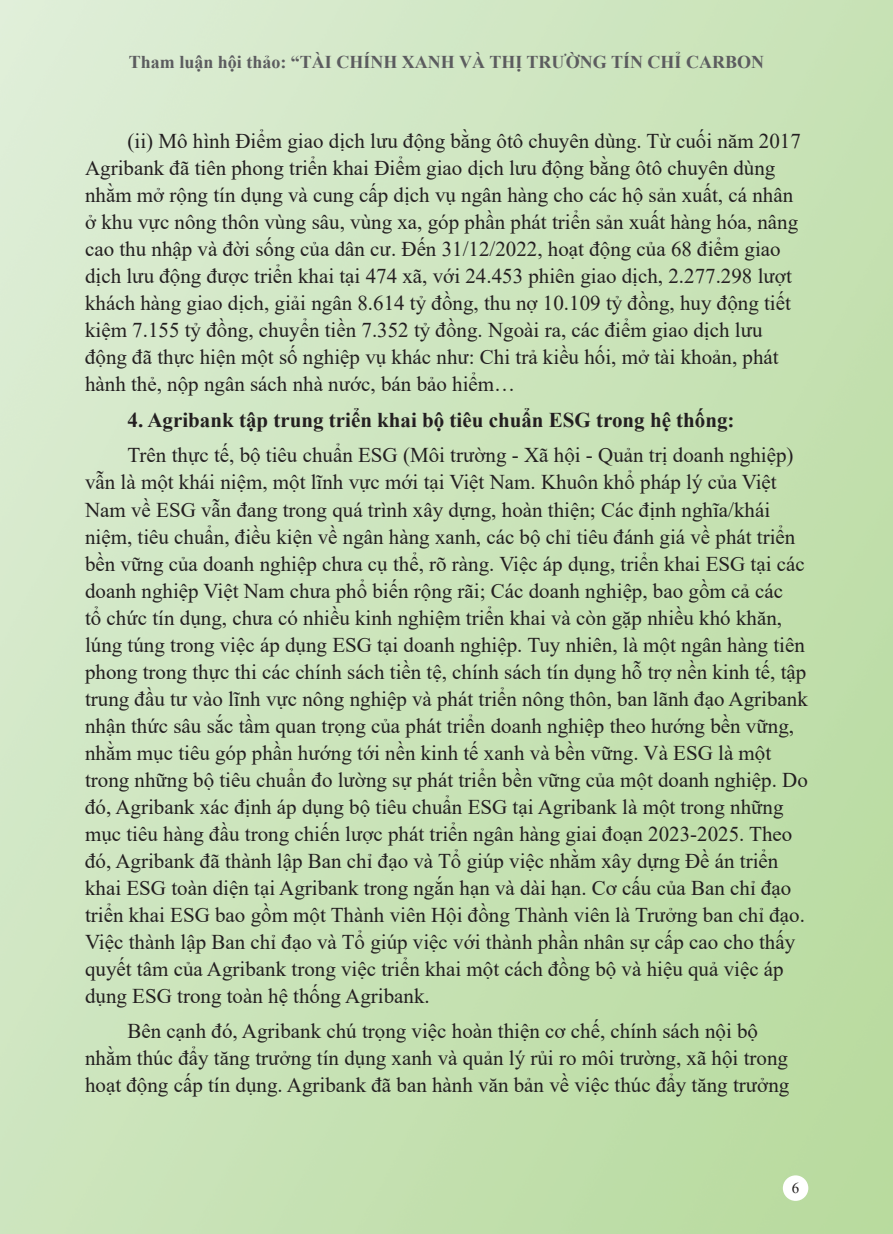
<style>
.page{position:relative;width:893px;height:1234px;background:#fff}
.page>*{position:absolute;margin:0;border:0;box-sizing:border-box;transform-origin:0 0}
.t1{font:21px/27px "Times New Roman";color:#231f20}
.t2{font:700 21px "Times New Roman";color:#231f20}
.t3{font:700 18px "Times New Roman";color:#5c5c5f}
.t4{font:18px "Minion Pro";color:#231f20}
.t5{font:15px "Times New Roman";color:#231f20}
</style>
<div class="page">
<p class="t3" style="left:129px;top:49px;width:637px">Tham luận hội thảo: “TÀI CHÍNH XANH VÀ THỊ TRƯỜNG TÍN CHỈ CARBON</p>
<p class="t1" style="left:85px;top:127px;width:717px;text-indent:43px">(ii) Mô hình Điểm giao dịch lưu động bằng ôtô chuyên dùng. Từ cuối năm 2017<br>Agribank đã tiên phong triển khai Điểm giao dịch lưu động bằng ôtô chuyên dùng nhằm mở rộng tín dụng và cung cấp dịch vụ ngân hàng cho các hộ sản xuất, cá nhân ở khu vực nông thôn vùng sâu, vùng xa, góp phần phát triển sản xuất hàng hóa, nâng cao thu nhập và đời sống của dân cư. Đến 31/12/2022, hoạt động của 68 điểm giao dịch lưu động được triển khai tại 474 xã, với 24.453 phiên giao dịch, 2.277.298 lượt khách hàng giao dịch, giải ngân 8.614 tỷ đồng, thu nợ 10.109 tỷ đồng, huy động tiết kiệm 7.155 tỷ đồng, chuyển tiền 7.352 tỷ đồng. Ngoài ra, các điểm giao dịch lưu động đã thực hiện một số nghiệp vụ khác như: Chi trả kiều hối, mở tài khoản, phát hành thẻ, nộp ngân sách nhà nước, bán bảo hiểm…</p>
<p class="t2" style="left:128px;top:404px;width:608px">4. Agribank tập trung triển khai bộ tiêu chuẩn ESG trong hệ thống:</p>
<p class="t1" style="left:85px;top:441px;width:724px;text-indent:43px">Trên thực tế, bộ tiêu chuẩn ESG (Môi trường - Xã hội - Quản trị doanh nghiệp) vẫn là một khái niệm, một lĩnh vực mới tại Việt Nam. Khuôn khổ pháp lý của Việt Nam về ESG vẫn đang trong quá trình xây dựng, hoàn thiện; Các định nghĩa/khái niệm, tiêu chuẩn, điều kiện về ngân hàng xanh, các bộ chỉ tiêu đánh giá về phát triển bền vững của doanh nghiệp chưa cụ thể, rõ ràng. Việc áp dụng, triển khai ESG tại các doanh nghiệp Việt Nam chưa phổ biến rộng rãi; Các doanh nghiệp, bao gồm cả các<br>tổ chức tín dụng, chưa có nhiều kinh nghiệm triển khai và còn gặp nhiều khó khăn, lúng túng trong việc áp dụng ESG tại doanh nghiệp. Tuy nhiên, là một ngân hàng tiên phong trong thực thi các chính sách tiền tệ, chính sách tín dụng hỗ trợ nền kinh tế, tập trung đầu tư vào lĩnh vực nông nghiệp và phát triển nông thôn, ban lãnh đạo Agribank nhận thức sâu sắc tầm quan trọng của phát triển doanh nghiệp theo hướng bền vững, nhằm mục tiêu góp phần hướng tới nền kinh tế xanh và bền vững. Và ESG là một trong những bộ tiêu chuẩn đo lường sự phát triển bền vững của một doanh nghiệp. Do đó, Agribank xác định áp dụng bộ tiêu chuẩn ESG tại Agribank là một trong những mục tiêu hàng đầu trong chiến lược phát triển ngân hàng giai đoạn 2023-2025. Theo đó, Agribank đã thành lập Ban chỉ đạo và Tổ giúp việc nhằm xây dựng Đề án triển khai ESG toàn diện tại Agribank trong ngắn hạn và dài hạn. Cơ cấu của Ban chỉ đạo triển khai ESG bao gồm một Thành viên Hội đồng Thành viên là Trưởng ban chỉ đạo.<br>Việc thành lập Ban chỉ đạo và Tổ giúp việc với thành phần nhân sự cấp cao cho thấy quyết tâm của Agribank trong việc triển khai một cách đồng bộ và hiệu quả việc áp dụng ESG trong toàn hệ thống Agribank.</p>
<p class="t1" style="left:85px;top:1016px;width:706px;text-align:center">Bên cạnh đó, Agribank chú trọng việc hoàn thiện cơ chế, chính sách nội bộ<br>nhằm thúc đẩy tăng trưởng tín dụng xanh và quản lý rủi ro môi trường, xã hội trong hoạt động cấp tín dụng. Agribank đã ban hành văn bản về việc thúc đẩy tăng trưởng</p>
<p class="t4" style="left:793px;top:1173px;width:16px">55</p>
<p class="t5" style="left:792px;top:1177px;width:9px">6</p>
</div>
